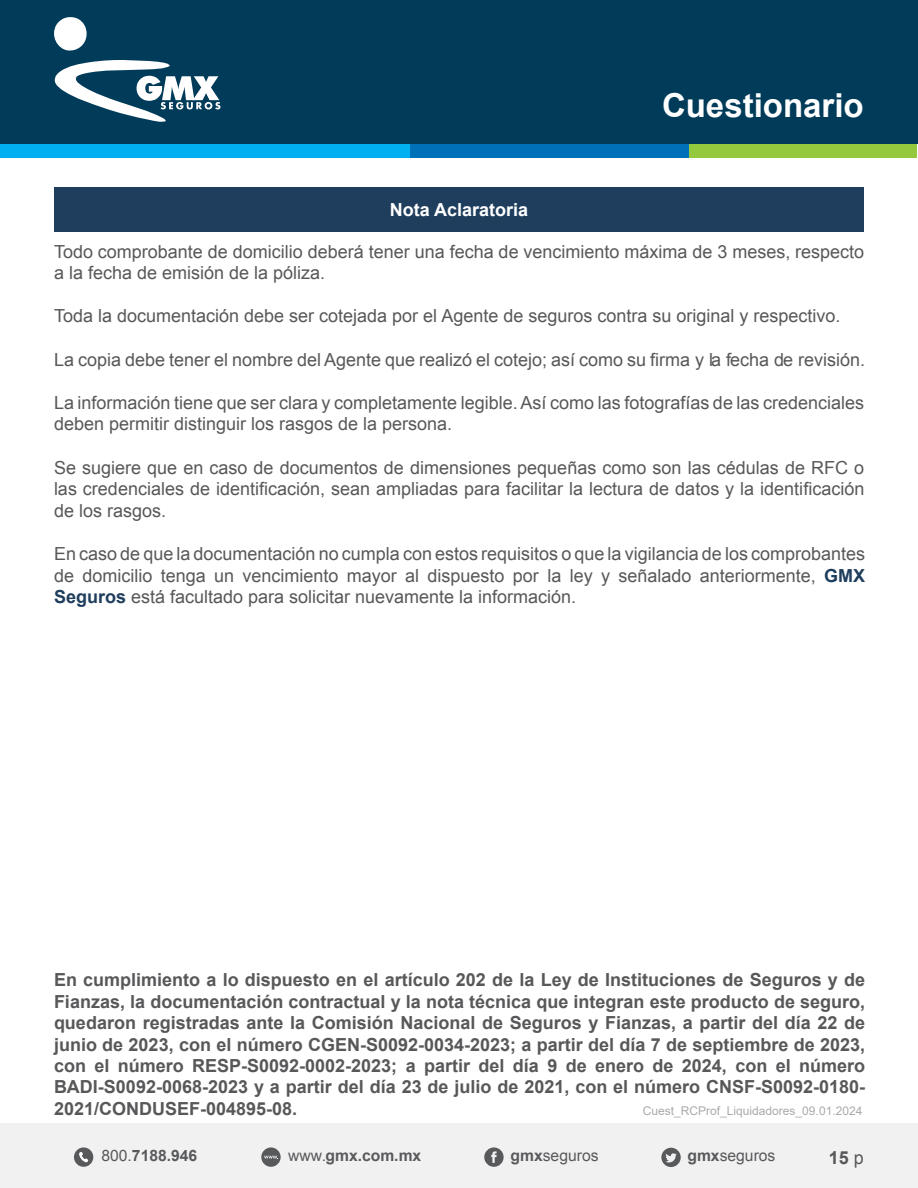
<style>
.page{position:relative;width:918px;height:1188px;background:#fff}
.page>*{position:absolute;margin:0;border:0;box-sizing:border-box;transform-origin:0 0}
.t1{font:700 33px "Arial";color:#fff}
.t2{font:18px/21.6px "Arial";color:#58585a}
.t3{font:700 18px/21.5px "Arial";color:#58585a;text-align:justify}
.t4{font:700 18px "Arial";color:#fff}
.t5{font:700 15.75px "Arial";color:#58595b}
.t6{font:15.75px "Arial";color:#58595b}
.t7{font:12px "Arial";color:#a8aaad}
.s1{font-weight:700;color:#1f3e5d}
.s2{font-style:inherit}
.s3{font-weight:400}
.s4{font-weight:700}
</style>
<div class="page">
<div style="left:0;top:0;width:918px;height:144px;background:#003c5a"></div>
<svg style="left:54px;top:17px;width:33px;height:34px"></svg>
<svg style="left:54px;top:60px;width:166px;height:62px"></svg>
<div style="left:689px;top:144px;width:228px;height:14px;background:#95c93d"></div>
<div style="left:410px;top:144px;width:279px;height:14px;background:#0070b9"></div>
<div style="left:0;top:144px;width:410px;height:14px;background:#00b0f0"></div>
<div style="left:0;top:1123px;width:918px;height:65px;background:#f1f1f2"></div>
<svg style="left:484px;top:1147px;width:20px;height:20px"></svg>
<svg style="left:661px;top:1148px;width:20px;height:19px"></svg>
<div style="left:261px;top:1147px;width:20px;height:20px;background:#58595b;border-radius:50%"></div>
<svg style="left:264px;top:1156px;width:14px;height:3px"></svg>
<div style="left:74px;top:1147px;width:19px;height:20px;background:#58595b;border-radius:50%"></div>
<svg style="left:79px;top:1152px;width:9px;height:10px"></svg>
<div style="left:54px;top:188px;width:810px;height:44px;background:#1f3e5d"></div>
<p class="t4" style="left:390px;top:198px;width:140px">Nota Aclaratoria</p>
<h1 class="t1" style="left:662px;top:84px;width:203px">Cuestionario</h1>
<p class="t2" style="left:54px;top:241px;width:812px">Todo comprobante de domicilio deberá tener una fecha de vencimiento máxima de 3 meses, respecto a la fecha de emisión de la póliza.</p>
<p class="t2" style="left:54px;top:306px;width:788px">Toda la documentación debe ser cotejada por el Agente de seguros contra su original y respectivo.</p>
<p class="t2" style="left:54px;top:349px;width:813px">La copia debe tener el nombre del Agente que realizó el cotejo; así como su firma y la fecha de revisión.</p>
<p class="t2" style="left:54px;top:392px;width:812px">La información tiene que ser clara y completamente legible. Así como las fotografías de las credenciales deben permitir distinguir los rasgos de la persona.</p>
<p class="t2" style="left:54px;top:457px;width:812px;text-align:justify">Se sugiere que en caso de documentos de dimensiones pequeñas como son las cédulas de RFC o las credenciales de identificación, sean ampliadas para facilitar la lectura de datos y la identificación de los rasgos.</p>
<p class="t2" style="left:54px;top:543px;width:813px;text-align:justify">En caso de que la documentación no cumpla con estos requisitos o que la vigilancia de los comprobantes de domicilio tenga un vencimiento mayor al dispuesto por la ley y señalado anteriormente, <span class="s1">GMX Seguros</span> está facultado para solicitar nuevamente la información.</p>
<p class="t3" style="left:54px;top:970px;width:813px">En cumplimiento a lo dispuesto en el artículo 202 de la Ley de Instituciones de Seguros y de Fianzas, la documentación contractual y la nota técnica que integran este producto de seguro, quedaron registradas ante la Comisión Nacional de Seguros y Fianzas, a partir del día 22 de junio de 2023, con el número CGEN-S0092-0034-2023; a partir del día 7 de septiembre de 2023, con el número RESP-S0092-0002-2023; a partir del día 9 de enero de 2024, con el número BADI-S0092-0068-2023 y a partir del día 23 de julio de 2021, con el número CNSF-S0092-0180- 2021/CONDUSEF-004895-08.</p>
<p class="t7" style="left:643px;top:1103px;width:221px">Cuest_RCProf_Liquidadores_<span class="s2">09</span>.<span class="s2">01.2024</span></p>
<p class="t5" style="left:101px;top:1145px;width:97px"><span class="s3">800.</span>7188.946</p>
<p class="t5" style="left:288px;top:1145px;width:135px"><span class="s3">www.</span>gmx.com.mx</p>
<p class="t6" style="left:511px;top:1145px;width:90px"><span class="s4">gmx</span>seguros</p>
<p class="t6" style="left:687px;top:1145px;width:90px"><span class="s4">gmx</span>seguros</p>
<p class="t3" style="left:829px;top:1147px;width:37px">15 <span class="s3">p</span></p>
</div>
